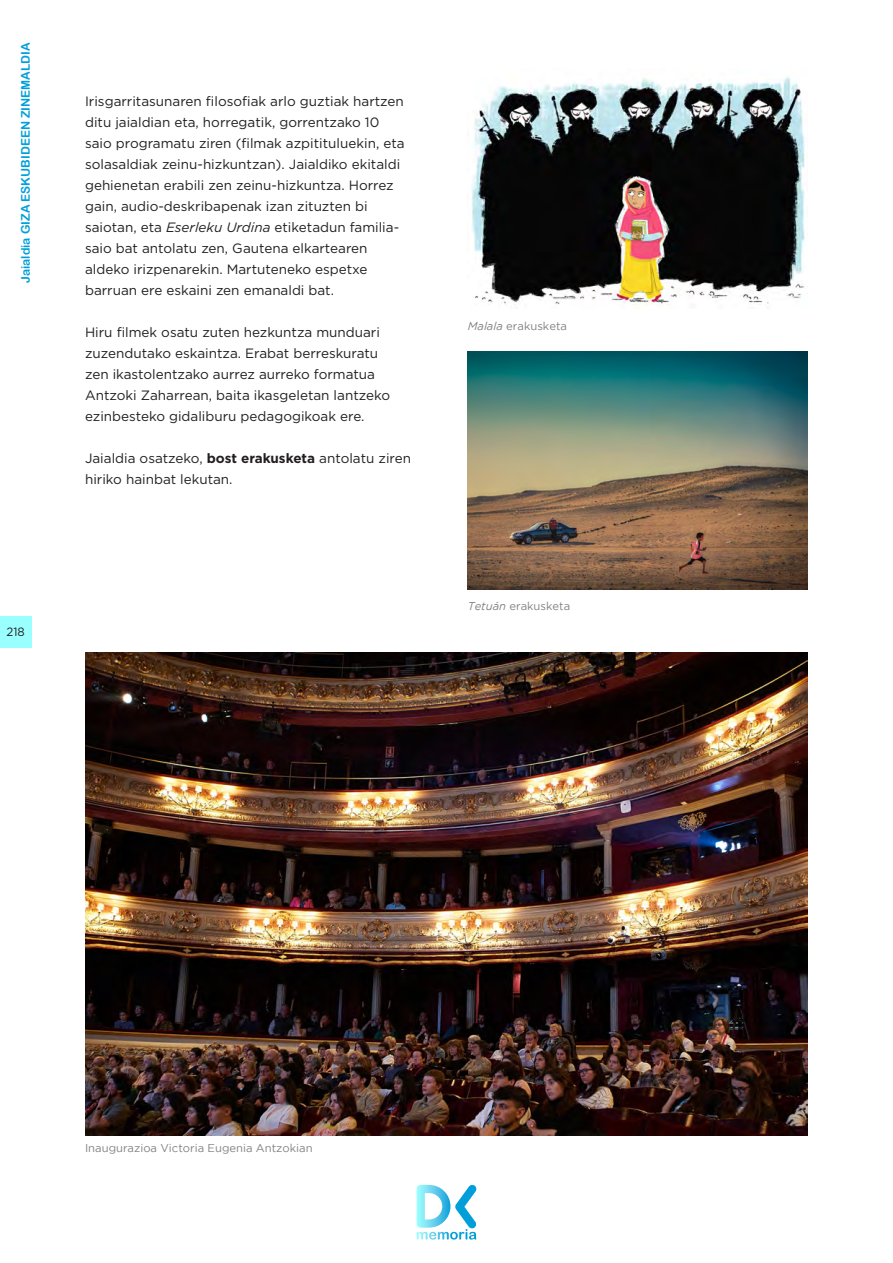
<style>
.page{position:relative;width:893px;height:1263px;background:#fff}
.page>*{position:absolute;margin:0;border:0;box-sizing:border-box;transform-origin:0 0}
.Cuerpo_de_texto{font:13.5px/21px "Gotham";color:#231f20}
.t1{font:12px "Arial Rounded MT Bold";color:#009fda}
.t2{font:12px "Gotham";color:#231f20;scale:.96 1}
.Pie_de_foto_nuevo{font:11.25px "Gotham";color:#808285}
.s1{font-style:italic}
.s2{font-weight:700}
</style>
<div class="page">
<svg style="left:417px;top:1184px;width:60px;height:55px"></svg>
<div style="left:0;top:616px;width:31px;height:31px;background:#9ff"></div>
<img style="left:471px;top:76px;width:337px;height:233px">
<img style="left:468px;top:351px;width:340px;height:238px">
<img style="left:85px;top:653px;width:723px;height:482px">
<p class="t1" style="left:18px;top:283px;width:242px;rotate:-90deg">Jaialdia GIZA ESKUBIDEEN ZINEMALDIA</p>
<p class="Cuerpo_de_texto" style="left:85px;top:90px;width:321px">Irisgarritasunaren filosofiak arlo guztiak hartzen ditu jaialdian eta, horregatik, gorrentzako 10 saio programatu ziren (filmak azpitituluekin, eta solasaldiak zeinu-hizkuntzan). Jaialdiko ekitaldi gehienetan erabili zen zeinu-hizkuntza. Horrez gain, audio-deskribapenak izan zituzten bi saiotan, eta <span class="s1">Eserleku Urdina</span> etiketadun familia&shy;saio bat antolatu zen, Gautena elkartearen aldeko irizpenarekin. Martuteneko espetxe barruan ere eskaini zen emanaldi bat.</p>
<p class="Cuerpo_de_texto" style="left:85px;top:322px;width:307px">Hiru filmek osatu zuten hezkuntza munduari zuzendutako eskaintza. Erabat berreskuratu zen ikastolentzako aurrez aurreko formatua Antzoki Zaharrean, baita ikasgeletan lantzeko ezinbesteko gidaliburu pedagogikoak ere.</p>
<p class="Cuerpo_de_texto" style="left:85px;top:448px;width:327px">Jaialdia osatzeko, <span class="s2">bost erakusketa</span> antolatu ziren hiriko hainbat lekutan.</p>
<p class="t2" style="left:6px;top:624px;width:21px">218</p>
<p class="Pie_de_foto_nuevo" style="left:468px;top:319px;width:101px"><span class="s1">Malala</span> erakusketa</p>
<p class="Pie_de_foto_nuevo" style="left:468px;top:600px;width:104px"><span class="s1">Tetuán</span> erakusketa</p>
<p class="Pie_de_foto_nuevo" style="left:85px;top:1142px;width:229px">Inaugurazioa Victoria Eugenia Antzokian</p>
</div>
